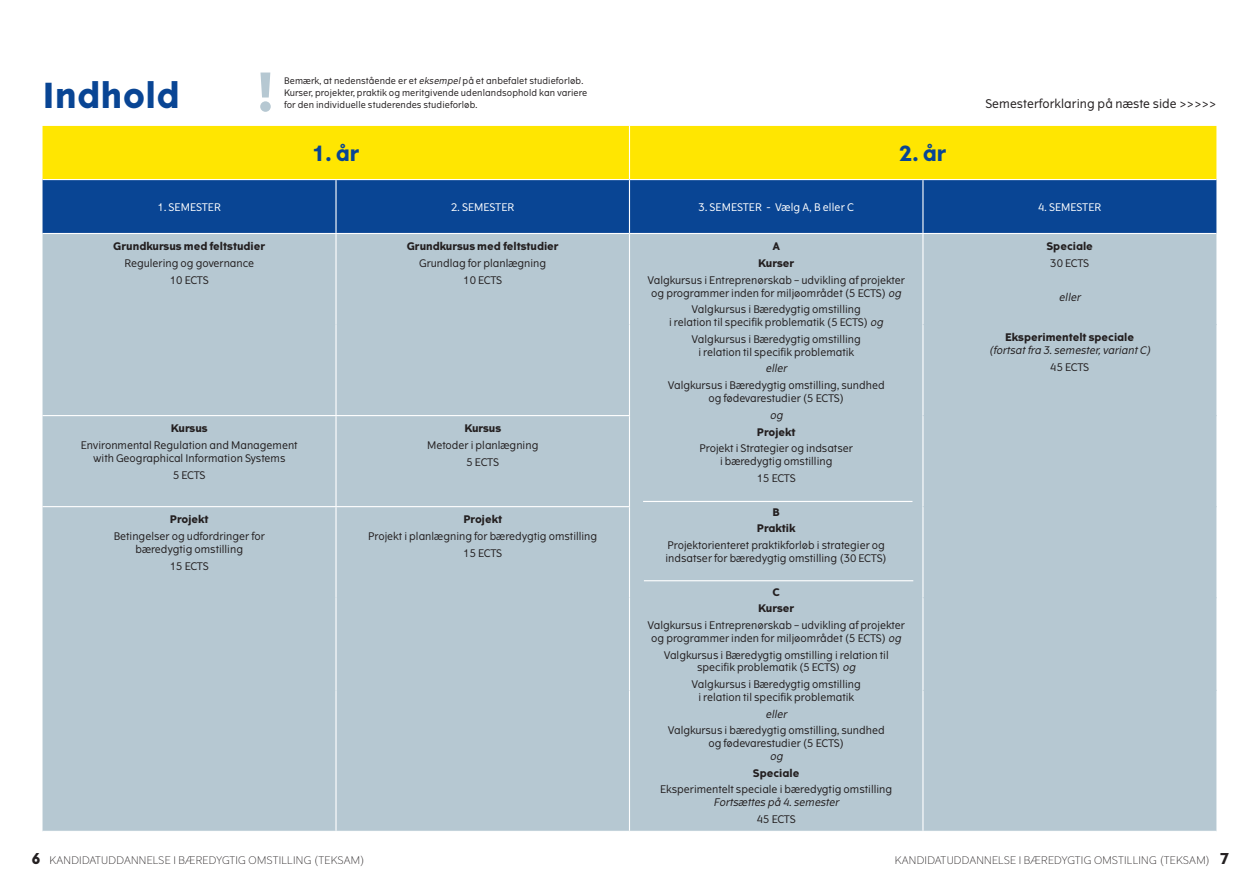
<style>
.page{position:relative;width:1259px;height:893px;background:#fff}
.page>*{position:absolute;margin:0;border:0;box-sizing:border-box;transform-origin:0 0}
.Heading_2_-_Bold_16_-_lysblå{font:700 52.95px "The Wave";color:#b6c8d2}
.Heading_2_-_Bold_16_-_lysblå-2{font:700 34.5px "The Wave";letter-spacing:.01em;color:#094594}
.Semesterskema{font:700 21px "The Wave";color:#094594}
.Brødtekst_Regular_8_12{font:12px "The Wave";letter-spacing:.01em;color:#231f20}
.Semesterskema-2{font:10.5px/12.6px "The Wave";color:#231f20;text-align:center}
.Semesterskema-3{font:700 10.5px "The Wave";color:#231f20}
.t1{font:300 10.5px "The Wave";letter-spacing:.025em;color:#231f20}
.Semesterskema-4{font:italic 10.5px/12.6px "The Wave";color:#231f20;text-align:center}
.Semesterskema-5{font:10.5px "The Wave";letter-spacing:.01em;color:#fff}
.Brødtekst_Regular_8_12-2{font:9px/12px "The Wave";letter-spacing:.01em;color:#231f20}
.s1{font-style:italic}
.s2{font-weight:700;font-style:normal}
.s3{font-weight:700;font-size:15px}
</style>
<div class="page">
<div style="left:43px;top:126px;width:1173px;height:53px;background:#ffe601"></div>
<div style="left:43px;top:180px;width:1173px;height:53px;background:#094594"></div>
<div style="left:43px;top:234px;width:1173px;height:597px;background:#b6c8d2"></div>
<hr style="left:629px;top:126px;width:1px;height:53px;background:#fff">
<hr style="left:335px;top:180px;width:1px;height:53px;background:#fff">
<hr style="left:629px;top:180px;width:1px;height:53px;background:#fff">
<hr style="left:922px;top:180px;width:1px;height:53px;background:#fff">
<hr style="left:335px;top:234px;width:1px;height:91px;background:#fff">
<hr style="left:629px;top:234px;width:1px;height:91px;background:#fff">
<hr style="left:922px;top:234px;width:1px;height:91px;background:#fff">
<hr style="left:335px;top:325px;width:1px;height:90px;background:#fff">
<hr style="left:629px;top:325px;width:1px;height:90px;background:#fff">
<hr style="left:922px;top:325px;width:1px;height:91px;background:#fff">
<hr style="left:335px;top:416px;width:1px;height:90px;background:#fff">
<hr style="left:629px;top:416px;width:1px;height:90px;background:#fff">
<hr style="left:922px;top:416px;width:1px;height:91px;background:#fff">
<hr style="left:335px;top:507px;width:1px;height:91px;background:#fff">
<hr style="left:629px;top:507px;width:1px;height:91px;background:#fff">
<hr style="left:922px;top:507px;width:1px;height:91px;background:#fff">
<hr style="left:335px;top:598px;width:1px;height:92px;background:#fff">
<hr style="left:629px;top:598px;width:1px;height:92px;background:#fff">
<hr style="left:922px;top:598px;width:1px;height:92px;background:#fff">
<hr style="left:335px;top:690px;width:1px;height:141px;background:#fff">
<hr style="left:629px;top:690px;width:1px;height:141px;background:#fff">
<hr style="left:922px;top:690px;width:1px;height:141px;background:#fff">
<hr style="left:43px;top:415px;width:293px;height:1px;background:#fff">
<hr style="left:336px;top:415px;width:294px;height:1px;background:#fff">
<hr style="left:43px;top:506px;width:293px;height:1px;background:#fff">
<hr style="left:336px;top:506px;width:294px;height:1px;background:#fff">
<hr style="left:923px;top:324px;width:293px;height:1px;background:#b6c8d2">
<hr style="left:923px;top:415px;width:293px;height:1px;background:#b6c8d2">
<hr style="left:923px;top:506px;width:293px;height:1px;background:#b6c8d2">
<hr style="left:923px;top:597px;width:293px;height:1px;background:#b6c8d2">
<hr style="left:923px;top:690px;width:293px;height:1px;background:#b6c8d2">
<hr style="left:643px;top:501px;width:269px;height:1px;background:#fff">
<hr style="left:644px;top:580px;width:269px;height:1px;background:#fff">
<p class="Heading_2_-_Bold_16_-_lysblå-2" style="left:43px;top:73px;width:139px">Indhold</p>
<p class="Heading_2_-_Bold_16_-_lysblå" style="left:254px;top:58px;width:24px">!</p>
<p class="Brødtekst_Regular_8_12-2" style="left:284px;top:75px;width:304px">Bemærk, at nedenstående er et <span class="s1">eksempel</span>på et anbefalet studieforløb.<br>Kurser, projekter, praktik og meritgivende udenlandsophold kan variere for den individuelle studerendes studieforløb.</p>
<p class="Semesterskema" style="left:313px;top:140px;width:48px">1. år</p>
<p class="Semesterskema" style="left:899px;top:140px;width:48px">2. år</p>
<p class="Brødtekst_Regular_8_12" style="left:985px;top:96px;width:232px">Semesterforklaring på næste side &gt;&gt;&gt;&gt;&gt;</p>
<p class="Semesterskema-5" style="left:158px;top:200px;width:65px">1. SEMESTER</p>
<p class="Semesterskema-5" style="left:451px;top:200px;width:65px">2. SEMESTER</p>
<p class="Semesterskema-5" style="left:698px;top:200px;width:157px">3. SEMESTER - Vælg A, B eller C</p>
<p class="Semesterskema-5" style="left:1038px;top:200px;width:65px">4. SEMESTER</p>
<p class="Semesterskema-3" style="left:113px;top:240px;width:153px">Grundkursus med feltstudier</p>
<p class="Semesterskema-2" style="left:124px;top:257px;width:131px">Regulering og governance</p>
<p class="Semesterskema-2" style="left:170px;top:274px;width:40px">10 ECTS</p>
<p class="Semesterskema-3" style="left:407px;top:240px;width:153px">Grundkursus med feltstudier</p>
<p class="Semesterskema-2" style="left:419px;top:257px;width:128px">Grundlag for planlægning</p>
<p class="Semesterskema-2" style="left:463px;top:274px;width:40px">10 ECTS</p>
<p class="Semesterskema-3" style="left:1046px;top:240px;width:48px">Speciale</p>
<p class="Semesterskema-2" style="left:1050px;top:257px;width:40px">30 ECTS</p>
<p class="Semesterskema-4" style="left:1058px;top:291px;width:26px">eller</p>
<p class="Semesterskema-4" style="left:988px;top:331px;width:166px"><span class="s2">Eksperimentelt speciale </span>(fortsatfra 3.semester,variantC)</p>
<p class="Semesterskema-2" style="left:1050px;top:361px;width:40px">45 ECTS</p>
<p class="Semesterskema-3" style="left:772px;top:240px;width:9px">A</p>
<p class="Semesterskema-3" style="left:758px;top:257px;width:37px">Kurser</p>
<p class="Semesterskema-2" style="left:647px;top:274px;width:259px">Valgkursus i Entreprenørskab – udvikling af projekter og programmer inden for miljøområdet (5 ECTS) <span class="s1">og</span></p>
<p class="Semesterskema-2" style="left:669px;top:303px;width:218px">Valgkursus i Bæredygtig omstilling<br>i relation til specifik problematik (5 ECTS) <span class="s1">og</span></p>
<p class="Semesterskema-2" style="left:691px;top:333px;width:171px">Valgkursus i Bæredygtig omstilling i relation til specifik problematik</p>
<p class="Semesterskema-4" style="left:765px;top:362px;width:25px">eller</p>
<p class="Semesterskema-2" style="left:668px;top:379px;width:218px">Valgkursus i Bæredygtig omstilling, sundhed og fødevarestudier (5 ECTS)</p>
<p class="Semesterskema-4" style="left:769px;top:408px;width:17px">og</p>
<p class="Semesterskema-3" style="left:757px;top:425px;width:40px">Projekt</p>
<p class="Semesterskema-2" style="left:699px;top:442px;width:155px">Projekt i Strategier og indsatser i bæredygtig omstilling</p>
<p class="Semesterskema-2" style="left:757px;top:472px;width:40px">15 ECTS</p>
<p class="Semesterskema-3" style="left:772px;top:505px;width:9px">B</p>
<p class="Semesterskema-3" style="left:757px;top:522px;width:40px">Praktik</p>
<p class="Semesterskema-2" style="left:665px;top:539px;width:223px;text-align:left">Projektorienteret praktikforløb i strategier og indsatser for bæredygtig omstilling (30 ECTS)</p>
<p class="Semesterskema-3" style="left:772px;top:585px;width:9px">C</p>
<p class="Semesterskema-3" style="left:758px;top:602px;width:37px">Kurser</p>
<p class="Semesterskema-2" style="left:647px;top:619px;width:259px">Valgkursus i Entreprenørskab – udvikling af projekter og programmer inden for miljøområdet (5 ECTS) <span class="s1">og</span></p>
<p class="Semesterskema-2" style="left:664px;top:648px;width:226px">Valgkursus i Bæredygtig omstilling i relation til specifik problematik (5 ECTS) <span class="s1">og</span></p>
<p class="Semesterskema-2" style="left:691px;top:678px;width:171px">Valgkursus i Bæredygtig omstilling i relation til specifik problematik</p>
<p class="Semesterskema-4" style="left:765px;top:707px;width:25px">eller</p>
<p class="Semesterskema-2" style="left:668px;top:724px;width:218px">Valgkursus i bæredygtig omstilling, sundhed og fødevarestudier (5 ECTS)<br><span class="s1">og</span></p>
<p class="Semesterskema-3" style="left:753px;top:766px;width:48px">Speciale</p>
<p class="Semesterskema-2" style="left:660px;top:783px;width:233px">Eksperimentelt speciale i bæredygtig omstilling<br><span class="s1">Fortsættes på 4.semester</span></p>
<p class="Semesterskema-2" style="left:757px;top:813px;width:40px">45 ECTS</p>
<p class="Semesterskema-3" style="left:171px;top:422px;width:38px">Kursus</p>
<p class="Semesterskema-2" style="left:81px;top:439px;width:218px">Environmental Regulation and Management with Geographical Information Systems</p>
<p class="Semesterskema-2" style="left:173px;top:468px;width:34px">5 ECTS</p>
<p class="Semesterskema-3" style="left:464px;top:422px;width:38px">Kursus</p>
<p class="Semesterskema-2" style="left:427px;top:439px;width:113px">Metoder i planlægning</p>
<p class="Semesterskema-2" style="left:466px;top:456px;width:34px">5 ECTS</p>
<p class="Semesterskema-3" style="left:170px;top:513px;width:40px">Projekt</p>
<p class="Semesterskema-2" style="left:114px;top:530px;width:153px">Betingelser og udfordringer for bæredygtig omstilling</p>
<p class="Semesterskema-2" style="left:170px;top:560px;width:40px">15 ECTS</p>
<p class="Semesterskema-3" style="left:463px;top:513px;width:40px">Projekt</p>
<p class="Semesterskema-2" style="left:368px;top:530px;width:231px">Projekt i planlægning for bæredygtig omstilling</p>
<p class="Semesterskema-2" style="left:463px;top:547px;width:40px">15 ECTS</p>
<p class="t1" style="left:31px;top:854px;width:335px"><span class="s3">6</span> KANDIDATUDDANNELSE I BÆREDYGTIG OMSTILLING (TEKSAM)</p>
<p class="t1" style="left:895px;top:854px;width:336px">KANDIDATUDDANNELSE I BÆREDYGTIG OMSTILLING (TEKSAM) <span class="s3">7</span></p>
</div>
